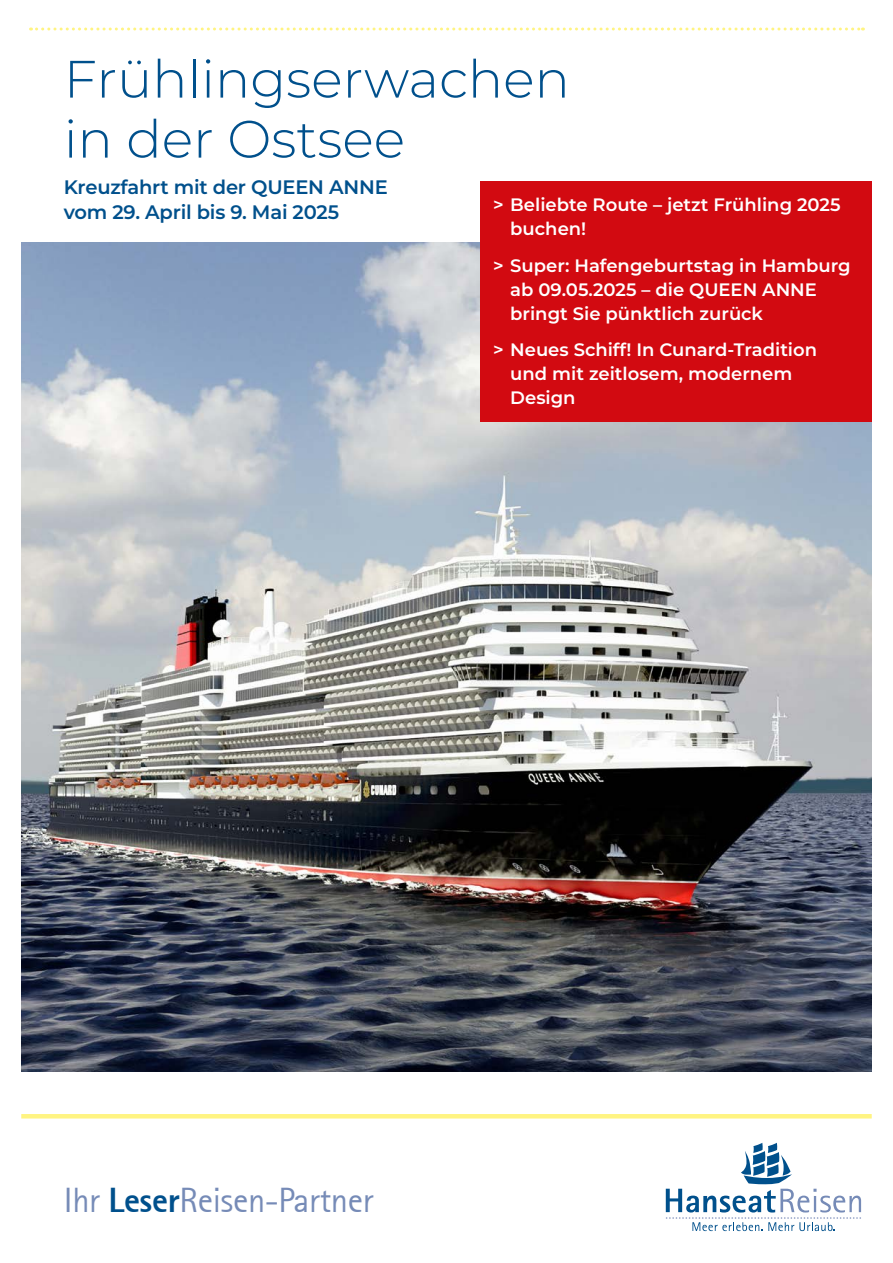
<style>
.page{position:relative;width:893px;height:1263px;background:#fff}
.page>*{position:absolute;margin:0;border:0;box-sizing:border-box;transform-origin:0 0}
.t1{font:300 52.5px/60px "Montserrat";color:#00508c}
.t2{font:34.5px "Rotis Sans Serif";letter-spacing:-.01em;color:#768bb7}
.t3{font:600 19.5px/25.5px "Montserrat";letter-spacing:-.01em;color:#00508c}
.t4{font:600 18px/24px "Montserrat";color:#fff}
.s1{font-weight:800;color:#00508c}
</style>
<div class="page">
<svg style="left:31px;top:28px;width:832px;height:3px"></svg>
<hr style="left:21px;top:1114px;width:851px;height:4px;background:#fff482">
<svg style="left:666px;top:1143px;width:195px;height:88px"></svg>
<img style="left:21px;top:242px;width:851px;height:829px">
<div style="left:480px;top:181px;width:392px;height:240px;background:#d20a11"></div>
<h1 class="t1" style="left:64px;top:47px;width:508px">Frühlingserwachen in der Ostsee</h1>
<p class="t3" style="left:64px;top:173px;width:325px">Kreuzfahrt mit der QUEEN ANNE vom 29. April bis 9. Mai 2025</p>
<p class="t4" style="left:510px;top:192px;width:332px;text-indent:-17px">&gt; Beliebte Route – jetzt Frühling 2025 buchen!</p>
<p class="t4" style="left:510px;top:252px;width:342px;text-indent:-17px">&gt; Super: Hafengeburtstag in Hamburg ab 09.05.2025 – die QUEEN ANNE bringt Sie pünktlich zurück</p>
<p class="t4" style="left:510px;top:337px;width:308px;text-indent:-17px">&gt; Neues Schiff! In Cunard-Tradition und mit zeitlosem, modernem<br>Design</p>
<h2 class="t2" style="left:64px;top:1180px;width:311px">Ihr <span class="s1">Leser</span>Reisen-Partner</h2>
</div>
